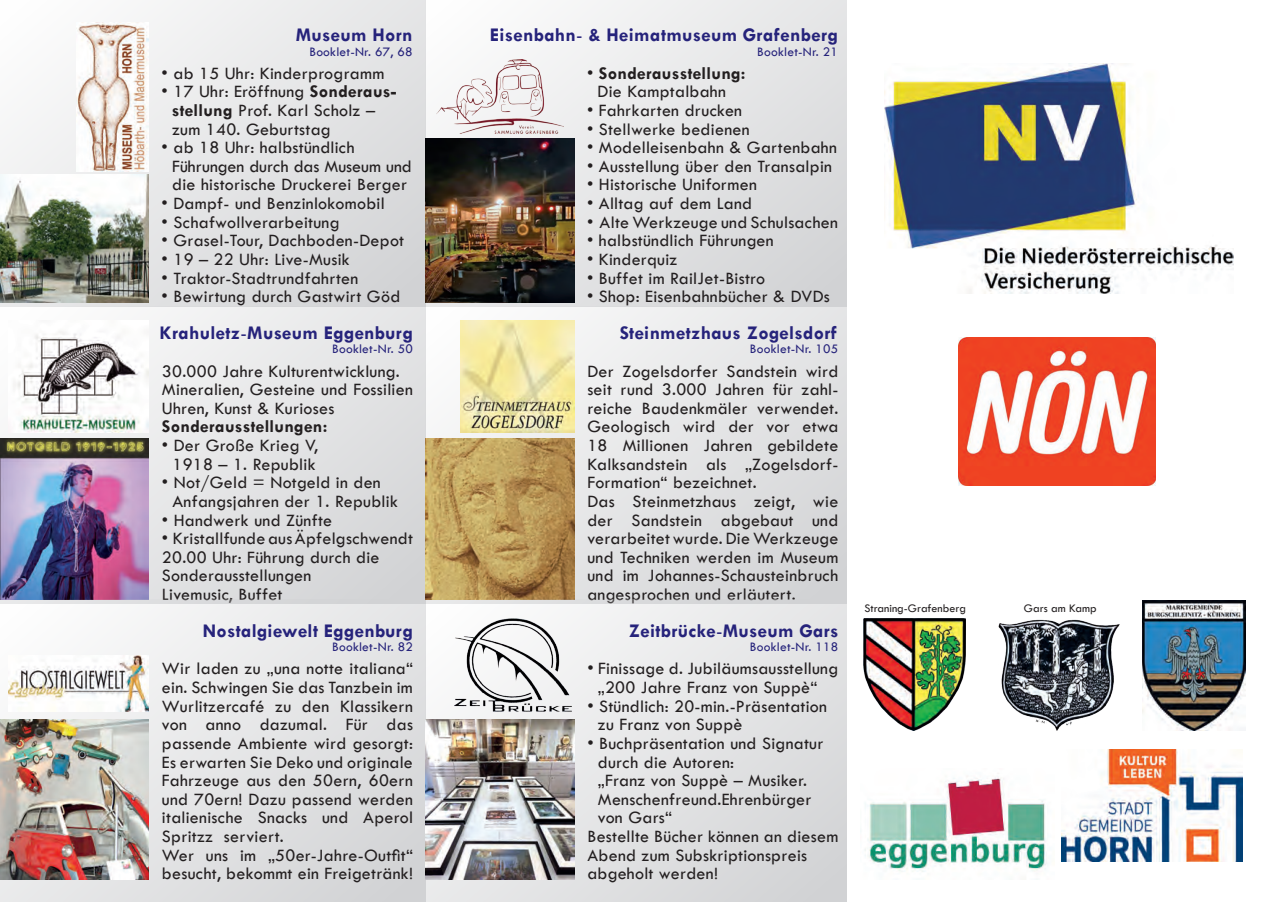
<style>
.page{position:relative;width:1272px;height:902px;background:#fff}
.page>*{position:absolute;margin:0;border:0;box-sizing:border-box;transform-origin:0 0}
.t1{font:700 19.5px "Tw Cen";letter-spacing:.015em;color:#26237b}
.t2{font:18px/18.6px "Tw Cen";letter-spacing:.015em;color:#231f20}
.t3{font:700 18px/18.6px "Tw Cen";letter-spacing:.015em;color:#231f20;text-align:center}
.t4{font:13.5px "Tw Cen";letter-spacing:.015em;color:#26237b}
.t5{font:12px "Tw Cen";color:#231f20}
.s1{font-weight:700}
.s2{font-weight:400}
</style>
<div class="page">
<div style="left:0;top:306px;width:425px;height:298px;background:linear-gradient(to right,#fefefe,#d7d8da)"></div>
<div style="left:0;top:0;width:425px;height:306px;background:linear-gradient(to right,#f6f6f6,#d9dadc)"></div>
<img style="left:77px;top:23px;width:71px;height:149px">
<img style="left:0;top:174px;width:149px;height:128px">
<img style="left:1061px;top:749px;width:181px;height:112px">
<img style="left:9px;top:321px;width:139px;height:111px">
<img style="left:0;top:438px;width:149px;height:162px">
<div style="left:0;top:600px;width:425px;height:301px;background:linear-gradient(to right,#f8f8f8,#d9d9db)"></div>
<img style="left:9px;top:655px;width:139px;height:56px">
<img style="left:0;top:719px;width:149px;height:160px">
<img style="left:884px;top:64px;width:349px;height:229px">
<img style="left:958px;top:338px;width:197px;height:148px">
<div style="left:425px;top:306px;width:421px;height:298px;background:linear-gradient(to right,#fbfaf0,#d8d9dd)"></div>
<div style="left:425px;top:0;width:421px;height:306px;background:linear-gradient(to right,#f6f6f6,#d9dadc)"></div>
<img style="left:425px;top:138px;width:149px;height:164px">
<img style="left:460px;top:321px;width:114px;height:111px">
<img style="left:425px;top:438px;width:149px;height:162px">
<div style="left:425px;top:600px;width:421px;height:301px;background:linear-gradient(to right,#f4f5f5,#dadadc)"></div>
<img style="left:455px;top:618px;width:116px;height:93px">
<img style="left:425px;top:719px;width:149px;height:160px">
<img style="left:1142px;top:600px;width:103px;height:130px">
<img style="left:436px;top:60px;width:127px;height:73px">
<img style="left:998px;top:619px;width:122px;height:112px">
<img style="left:863px;top:618px;width:102px;height:112px">
<img style="left:865px;top:776px;width:183px;height:96px">
<p class="t1" style="left:296px;top:24px;width:118px">Museum Horn</p>
<p class="t4" style="left:309px;top:43px;width:105px">Booklet-Nr. 67, 68</p>
<p class="t2" style="left:162px;top:64px;width:224px">• ab 15 Uhr: Kinderprogramm</p>
<p class="t2" style="left:172px;top:82px;width:226px;text-indent:-10px">• 17 Uhr: Eröffnung <span class="s1">Sonderaus&shy;stellung</span> Prof. Karl Scholz – zum 140. Geburtstag</p>
<p class="t2" style="left:172px;top:138px;width:241px;text-indent:-10px">• ab 18 Uhr: halbstündlich<br>Führungen durch das Museum und die historische Druckerei Berger</p>
<p class="t2" style="left:162px;top:194px;width:225px">• Dampf- und Benzinlokomobil</p>
<p class="t2" style="left:162px;top:213px;width:179px">• Schafwollverarbeitung</p>
<p class="t2" style="left:162px;top:231px;width:244px">• Grasel-Tour, Dachboden-Depot</p>
<p class="t2" style="left:162px;top:250px;width:190px">• 19 – 22 Uhr: Live-Musik</p>
<p class="t2" style="left:162px;top:268px;width:198px">• Traktor-Stadtrundfahrten</p>
<p class="t2" style="left:162px;top:287px;width:240px">• Bewirtung durch Gastwirt Göd</p>
<p class="t1" style="left:159px;top:321px;width:255px">Krahuletz<span class="s2">-</span>Museum Eggenburg</p>
<p class="t4" style="left:332px;top:341px;width:82px">Booklet-Nr. 50</p>
<p class="t2" style="left:162px;top:361px;width:252px">30.000 Jahre Kulturentwicklung.<br>Mineralien, Gesteine und Fossilien<br>Uhren, Kunst &amp; Kurioses</p>
<p class="t3" style="left:162px;top:417px;width:167px">Sonderausstellungen:</p>
<p class="t2" style="left:162px;top:436px;width:158px;text-align:center">• Der Große Krieg V,<br>1918 – 1. Republik</p>
<p class="t2" style="left:172px;top:473px;width:227px;text-indent:-10px">• Not/Geld = Notgeld in den<br>Anfangsjahren der 1. Republik</p>
<p class="t2" style="left:162px;top:510px;width:172px">• Handwerk und Zünfte</p>
<p class="t2" style="left:162px;top:529px;width:252px">• Kristallfunde aus Äpfelgschwendt<br>20.00 Uhr: Führung durch die<br>Sonderausstellungen<br>Livemusic, Buffet</p>
<p class="t1" style="left:203px;top:619px;width:212px">Nostalgiewelt Eggenburg</p>
<p class="t4" style="left:332px;top:638px;width:82px">Booklet-Nr. 82</p>
<p class="t2" style="left:162px;top:659px;width:252px">Wir laden zu „una notte italiana“ ein. Schwingen Sie das Tanzbein im<br>Wurlitzercafé zu den Klassikern von anno dazumal. Für das passende Ambiente wird gesorgt:<br>Es erwarten Sie Deko und originale<br>Fahrzeuge aus den 50ern, 60ern und 70ern! Dazu passend werden italienische Snacks und Aperol<br>Spritzz serviert.<br>Wer uns im „50er-Jahre-Outfit“ besucht, bekommt ein Freigetränk!</p>
<p class="t1" style="left:490px;top:24px;width:350px">Eisenbahn<span class="s2">-</span> &amp; Heimatmuseum Grafenberg</p>
<p class="t4" style="left:757px;top:43px;width:82px">Booklet-Nr. 21</p>
<p class="t3" style="left:587px;top:63px;width:160px"><span class="s2">•</span> Sonderausstellung:<br><span class="s2">Die Kamptalbahn</span></p>
<p class="t2" style="left:587px;top:101px;width:157px">• Fahrkarten drucken</p>
<p class="t2" style="left:587px;top:119px;width:164px">• Stellwerke bedienen</p>
<p class="t2" style="left:587px;top:138px;width:251px">• Modelleisenbahn &amp; Gartenbahn</p>
<p class="t2" style="left:587px;top:157px;width:246px">• Ausstellung über den Transalpin</p>
<p class="t2" style="left:587px;top:175px;width:171px">• Historische Uniformen</p>
<p class="t2" style="left:587px;top:194px;width:167px">• Alltag auf dem Land</p>
<p class="t2" style="left:587px;top:213px;width:252px">• Alte Werkzeuge und Schulsachen</p>
<p class="t2" style="left:587px;top:231px;width:188px">• halbstündlich Führungen</p>
<p class="t2" style="left:587px;top:250px;width:92px">• Kinderquiz</p>
<p class="t2" style="left:587px;top:268px;width:180px">• Buffet im RailJet-Bistro</p>
<p class="t2" style="left:587px;top:287px;width:244px">• Shop: Eisenbahnbücher &amp; DVDs</p>
<p class="t1" style="left:619px;top:321px;width:219px">Steinmetzhaus Zogelsdorf</p>
<p class="t4" style="left:750px;top:341px;width:90px">Booklet-Nr. 105</p>
<p class="t2" style="left:587px;top:361px;width:252px">Der Zogelsdorfer Sandstein wird seit rund 3.000 Jahren für zahl&shy;reiche Baudenkmäler verwendet.<br>Geologisch wird der vor etwa<br>18 Millionen Jahren gebildete<br>Kalksandstein als „Zogelsdorf-<br>Formation“ bezeichnet.<br>Das Steinmetzhaus zeigt, wie der Sandstein abgebaut und verarbeitet wurde. Die Werkzeuge und Techniken werden im Museum und im Johannes-Schausteinbruch angesprochen und erläutert.</p>
<p class="t1" style="left:629px;top:619px;width:211px">Zeitbrücke<span class="s2">-</span>Museum Gars</p>
<p class="t4" style="left:750px;top:638px;width:90px">Booklet-Nr. 118</p>
<p class="t2" style="left:587px;top:659px;width:252px;text-align:center">• Finissage d. Jubiläumsausstellung „200 Jahre Franz von Suppè“</p>
<p class="t2" style="left:598px;top:696px;width:231px;text-indent:-10px">• Stündlich: 20-min.-Präsentation zu Franz von Suppè</p>
<p class="t2" style="left:587px;top:733px;width:237px">• Buchpräsentation und Signatur</p>
<p class="t2" style="left:598px;top:752px;width:138px">durch die Autoren:</p>
<p class="t2" style="left:598px;top:771px;width:211px">„Franz von Suppè – Musiker.</p>
<p class="t2" style="left:598px;top:789px;width:215px">Menschenfreund.Ehrenbürger</p>
<p class="t2" style="left:598px;top:808px;width:76px">von Gars“</p>
<p class="t2" style="left:587px;top:826px;width:252px">Bestellte Bücher können an diesem</p>
<p class="t2" style="left:587px;top:845px;width:221px">Abend zum Subskriptionspreis</p>
<p class="t2" style="left:587px;top:864px;width:132px">abgeholt werden!</p>
<p class="t5" style="left:864px;top:601px;width:103px">Straning-Grafenberg</p>
<p class="t5" style="left:1023px;top:601px;width:74px">Gars am Kamp</p>
</div>
